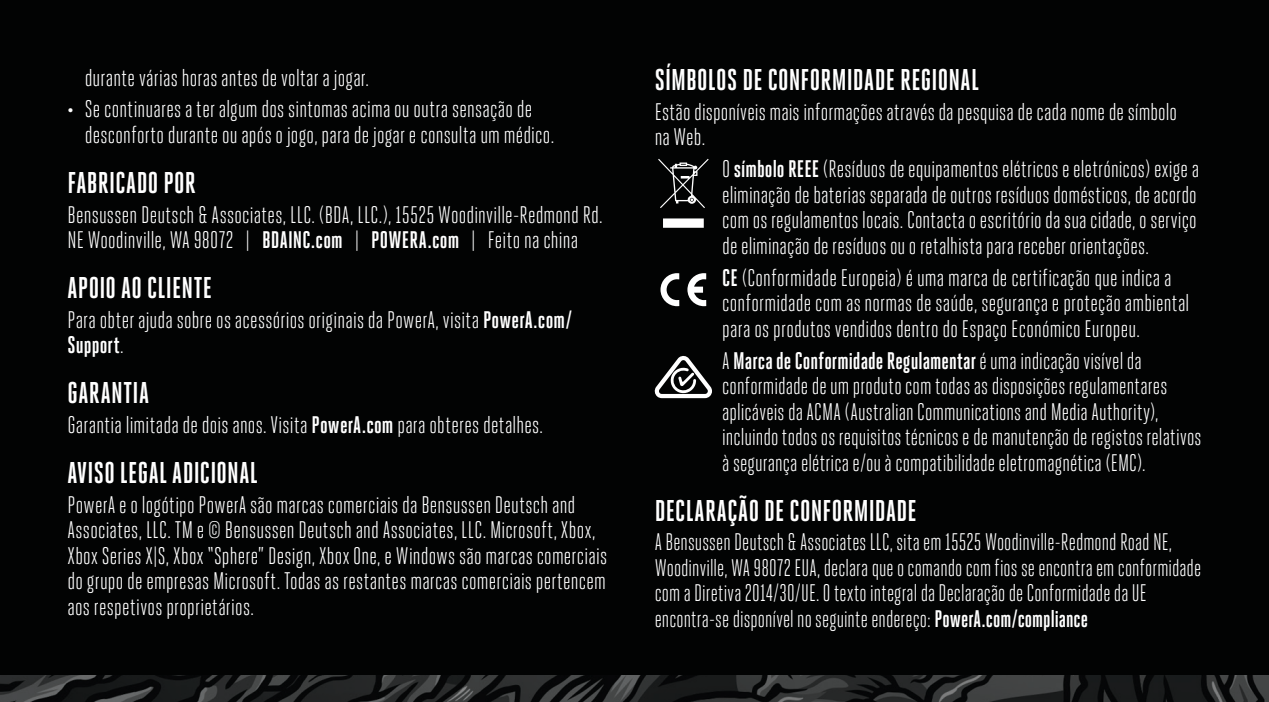
<style>
.page{position:relative;width:1269px;height:702px;background:#020303}
.page>*{position:absolute;margin:0;border:0;box-sizing:border-box;transform-origin:0 0}
.t1{font:700 30px "Heroic Condensed";letter-spacing:.01em;color:#fff}
.t2{font:24px/25.5px "Heroic Condensed";letter-spacing:.005em;color:#fff}
.t3{font:24px/25.5px "Heroic Condensed";letter-spacing:.005em;color:#fff;scale:.95 1}
.s1{font-weight:700}
</style>
<div class="page">
<svg style="left:661px;top:273px;width:18px;height:33px"></svg>
<svg style="left:687px;top:273px;width:19px;height:33px"></svg>
<svg style="left:654px;top:356px;width:58px;height:42px"></svg>
<svg style="left:658px;top:159px;width:51px;height:69px"></svg>
<img style="left:0;top:675px;width:1269px;height:27px">
<p class="t2" style="left:85px;top:65px;width:286px">durante várias horas antes de voltar a jogar.</p>
<p class="t2" style="left:85px;top:97px;width:471px;text-indent:-17px">• Se continuares a ter algum dos sintomas acima ou outra sensação de desconforto durante ou após o jogo, para de jogar e consulta um médico.</p>
<p class="t1" style="left:68px;top:166px;width:130px">FABRICADO POR</p>
<p class="t2" style="left:68px;top:202px;width:537px">Bensussen Deutsch &amp; Associates, LLC. (BDA, LLC.), 15525 Woodinville-Redmond Rd.<br>NE Woodinville, WA 98072 | <span class="s1">BDAINC.com</span> | <span class="s1">POWERA.com</span> | Feito na china</p>
<p class="t1" style="left:68px;top:271px;width:146px">APOIO AO CLIENTE</p>
<p class="t2" style="left:68px;top:307px;width:506px">Para obter ajuda sobre os acessórios originais da PowerA, visita <span class="s1">PowerA.com/<br>Support</span>.</p>
<p class="t1" style="left:68px;top:376px;width:83px">GARANTIA</p>
<p class="t2" style="left:68px;top:412px;width:477px">Garantia limitada de dois anos. Visita <span class="s1">PowerA.com</span> para obteres detalhes.</p>
<p class="t1" style="left:68px;top:456px;width:192px">AVISO LEGAL ADICIONAL</p>
<p class="t2" style="left:68px;top:492px;width:541px">PowerA e o logótipo PowerA são marcas comerciais da Bensussen Deutsch and Associates, LLC. TM e © Bensussen Deutsch and Associates, LLC. Microsoft, Xbox, Xbox Series X|S, Xbox “Sphere” Design, Xbox One, e Windows são marcas comerciais do grupo de empresas Microsoft. Todas as restantes marcas comerciais pertencem aos respetivos proprietários.</p>
<p class="t1" style="left:655px;top:63px;width:326px">SÍMBOLOS DE CONFORMIDADE REGIONAL</p>
<p class="t2" style="left:655px;top:99px;width:524px">Estão disponíveis mais informações através da pesquisa de cada nome de símbolo na Web.</p>
<p class="t2" style="left:722px;top:156px;width:478px;text-align:justify">O <span class="s1">símbolo REEE</span> (Resíduos de equipamentos elétricos e eletrónicos) exige a eliminação de baterias separada de outros resíduos domésticos, de acordo com os regulamentos locais. Contacta o escritório da sua cidade, o serviço de eliminação de resíduos ou o retalhista para receber orientações.</p>
<p class="t2" style="left:722px;top:265px;width:469px"><span class="s1">CE</span> (Conformidade Europeia) é uma marca de certificação que indica a conformidade com as normas de saúde, segurança e proteção ambiental para os produtos vendidos dentro do Espaço Económico Europeu.</p>
<p class="t2" style="left:722px;top:348px;width:481px">A <span class="s1">Marca de Conformidade Regulamentar</span> é uma indicação visível da conformidade de um produto com todas as disposições regulamentares aplicáveis da ACMA (Australian Communications and Media Authority), incluindo todos os requisitos técnicos e de manutenção de registos relativos à segurança elétrica e/ou à compatibilidade eletromagnética (EMC).</p>
<p class="t1" style="left:655px;top:494px;width:264px">DECLARAÇÃO DE CONFORMIDADE</p>
<p class="t3" style="left:655px;top:529px;width:577px">A Bensussen Deutsch &amp; Associates LLC, sita em 15525 Woodinville-Redmond Road NE, Woodinville, WA 98072 EUA, declara que o comando com fios se encontra em conformidade com a Diretiva 2014/30/UE. O texto integral da Declaração de Conformidade da UE encontra-se disponível no seguinte endereço: <span class="s1">PowerA.com/compliance</span></p>
</div>
